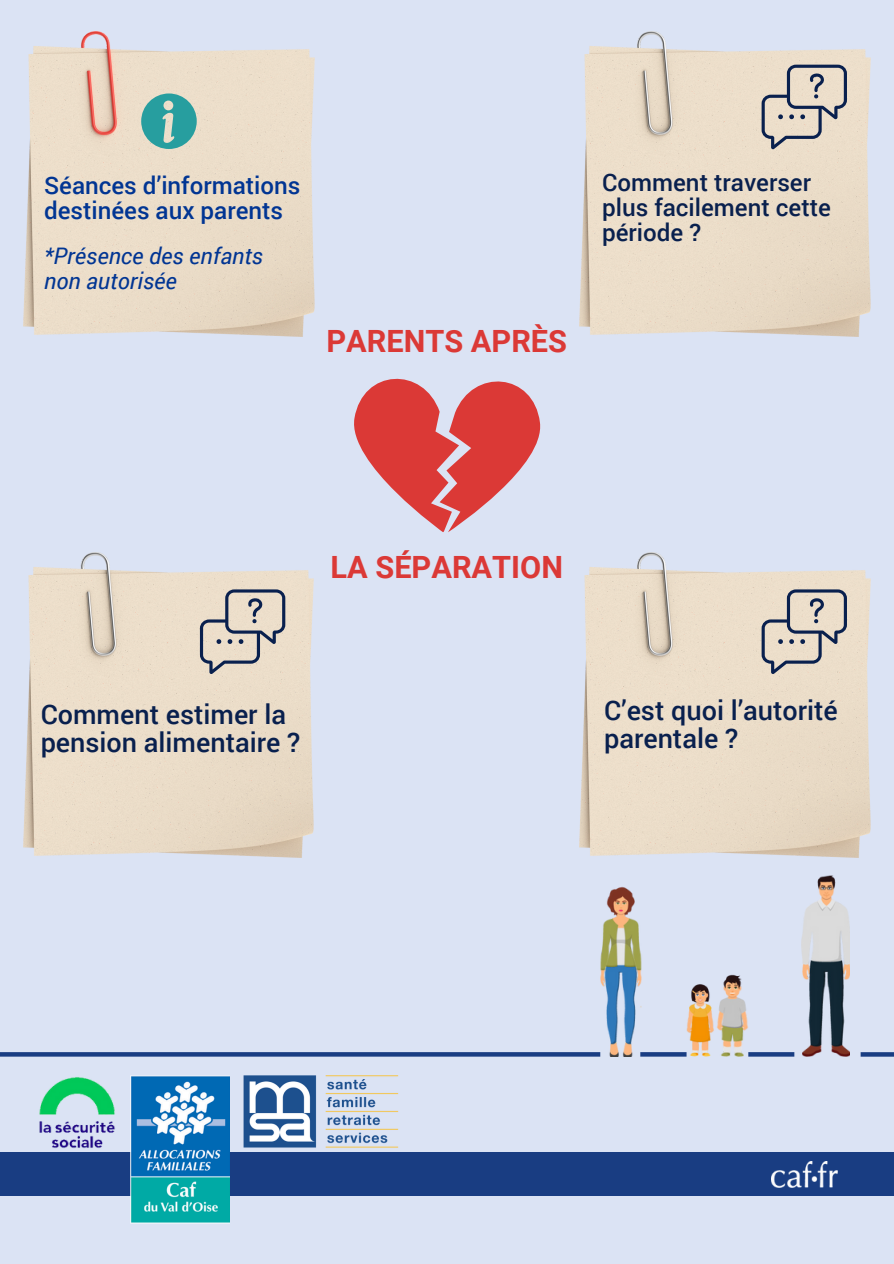
<style>
.page{position:relative;width:894px;height:1264px;background:#fff}
.page>*{position:absolute;margin:0;border:0;box-sizing:border-box;transform-origin:0 0}
.t1{font:700 30.6px "Roboto";color:#db3936}
.t2{font:500 27px/28.2px "Roboto";color:#09204e}
.t3{font:500 24.15px/25.2px "Roboto";color:#09204e}
.t4{font:500 24.15px/25.2px "Roboto";color:#013593}
.t5{font:italic 22.8px/24.2px "Roboto";color:#013593}
</style>
<div class="page">
<div style="left:0;top:0;width:893px;height:1263px;background:#dbe3f4"></div>
<div style="left:0;top:1152px;width:893px;height:43px;background:#193d82"></div>
<img style="left:130px;top:1075px;width:99px;height:149px">
<img style="left:39px;top:1077px;width:76px;height:71px">
<img style="left:243px;top:1075px;width:156px;height:72px">
<img style="left:771px;top:1161px;width:66px;height:26px">
<svg style="left:0;top:1052px;width:600px;height:4px;fill:#193d82"></svg>
<svg style="left:644px;top:1052px;width:42px;height:4px"></svg>
<svg style="left:748px;top:1052px;width:46px;height:4px"></svg>
<svg style="left:860px;top:1052px;width:33px;height:4px"></svg>
<img style="left:717px;top:974px;width:31px;height:82px">
<img style="left:686px;top:984px;width:28px;height:72px">
<img style="left:801px;top:875px;width:48px;height:181px">
<img style="left:600px;top:886px;width:44px;height:170px">
<svg style="left:354px;top:378px;width:187px;height:154px"></svg>
<img style="left:579px;top:32px;width:290px;height:305px">
<img style="left:24px;top:32px;width:290px;height:304px">
<svg style="left:141px;top:93px;width:55px;height:56px"></svg>
<img style="left:23px;top:552px;width:290px;height:305px">
<img style="left:579px;top:552px;width:290px;height:305px">
<svg style="left:761px;top:65px;width:85px;height:84px"></svg>
<svg style="left:761px;top:589px;width:85px;height:85px"></svg>
<svg style="left:200px;top:589px;width:85px;height:85px"></svg>
<p class="t4" style="left:44px;top:171px;width:258px">Séances d’informations destinées aux parents</p>
<h2 class="t5" style="left:44px;top:243px;width:220px">*Présence des enfants non autorisée</h2>
<h1 class="t1" style="left:326px;top:324px;width:242px">PARENTS APRÈS</h1>
<p class="t3" style="left:602px;top:169px;width:230px">Comment traverser plus facilement cette période ?</p>
<p class="t1" style="left:330px;top:549px;width:234px">LA SÉPARATION</p>
<p class="t2" style="left:41px;top:699px;width:261px">Comment estimer la pension alimentaire ?</p>
<p class="t2" style="left:604px;top:695px;width:235px">C’est quoi l’autorité parentale ?</p>
</div>
